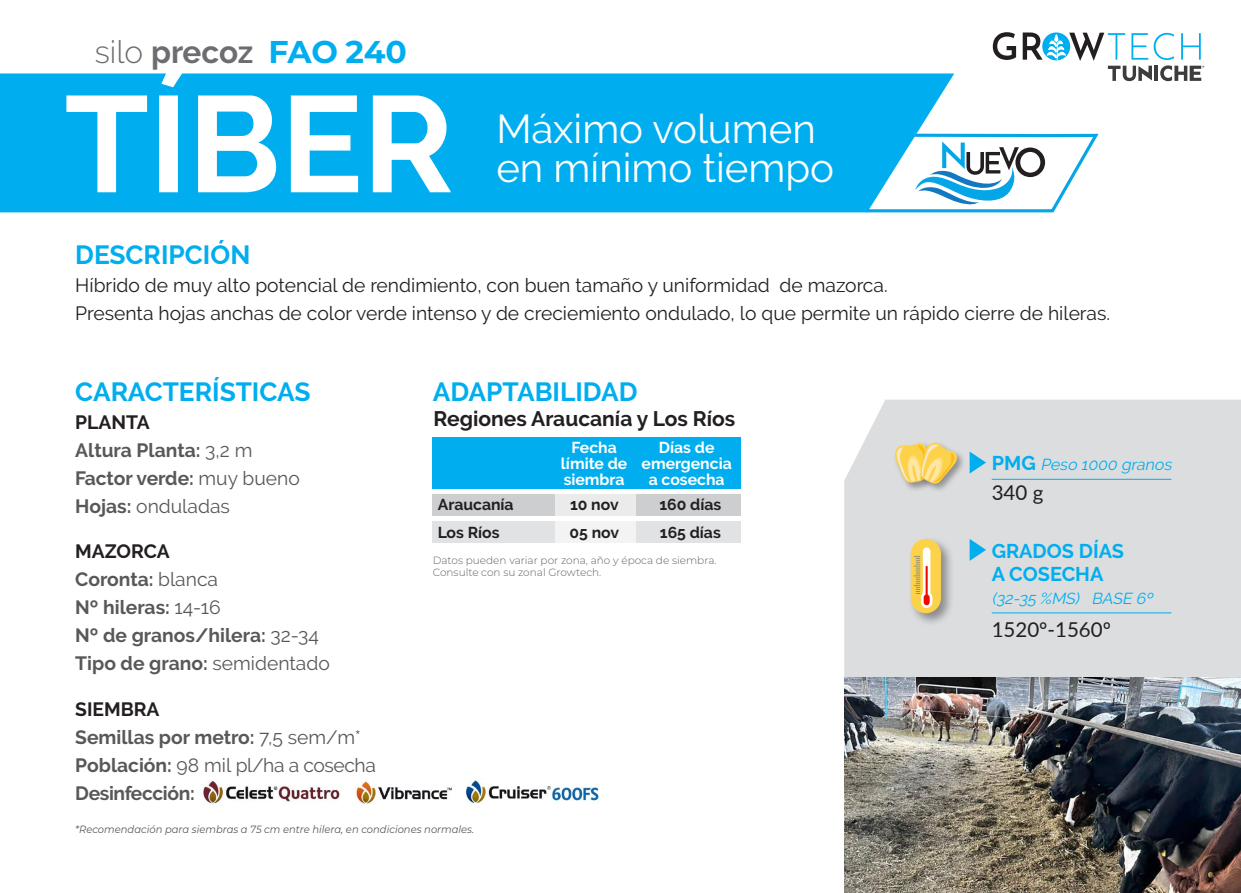
<style>
.page{position:relative;width:1241px;height:893px;background:#fff}
.page>*{position:absolute;margin:0;border:0;box-sizing:border-box;transform-origin:0 0}
.t1{font:700 136.33px "Raleway";color:#fff}
.t2{font:40.25px/38.5px "Raleway";color:#fff}
.t3{font:700 31.5px "Raleway";letter-spacing:-.005em;color:#6c6d70}
.t4{font:700 26.25px "Raleway";color:#00aeef}
.t5{font:700 21px "Raleway";color:#231f20}
.t6{font:20.47px "Lato";color:#231f20}
.t7{font:700 19.95px/23.8px "Raleway";color:#00aeef}
.t8{font:700 19.25px/28px "Raleway";color:#57585a}
.t9{font:19.25px/28px "Raleway";color:#231f20}
.t10{font:italic 15.92px "Raleway";color:#00aeef}
.t11{font:700 15.75px/15.8px "Raleway";color:#fff;text-align:center}
.t12{font:700 15.75px/28px "Raleway";color:#231f20}
.t13{font:300 10.5px/11.5px "Montserrat";color:#616164}
.t14{font:italic 10.5px "Montserrat";color:#57585a;scale:.95 1}
.s1{font-weight:300}
.s2{font-family:"Montserrat";color:#00aeef}
.s3{color:#231f20}
.s4{font-weight:400}
.s5{font-weight:700;font-style:normal;font-size:19.95px}
</style>
<div class="page">
<svg style="left:840px;top:133px;width:259px;height:80px"></svg>
<img style="left:356px;top:781px;width:96px;height:22px">
<img style="left:466px;top:780px;width:133px;height:24px">
<hr style="left:563px;top:802px;width:28px;height:4px;background:#fff">
<img style="left:203px;top:781px;width:137px;height:23px">
<div style="left:0;top:73px;width:954px;height:139px;background:#00aeef"></div>
<svg style="left:992px;top:32px;width:212px;height:49px"></svg>
<div style="left:433px;top:437px;width:307px;height:52px;background:#00aeef"></div>
<div style="left:433px;top:494px;width:307px;height:22px;background:#cdced0"></div>
<div style="left:433px;top:521px;width:307px;height:22px;background:#e1e2e4"></div>
<div style="left:554px;top:492px;width:81px;height:51px;background:#f3f3f4"></div>
<div style="left:844px;top:400px;width:396px;height:277px;background:#dcdddf"></div>
<svg style="left:969px;top:539px;width:16px;height:22px"></svg>
<svg style="left:969px;top:452px;width:16px;height:22px"></svg>
<hr style="left:991px;top:479px;width:180px;height:1px;background:#00aeef">
<hr style="left:991px;top:613px;width:180px;height:1px;background:#00aeef">
<div style="left:892px;top:441px;width:44px;height:51px;background:#231f20;opacity:.41"></div>
<div style="left:918px;top:441px;width:48px;height:52px;background:#231f20;opacity:.41"></div>
<svg style="left:891px;top:441px;width:69px;height:45px;background:#e8d18d"></svg>
<div style="left:907px;top:536px;width:47px;height:91px;background:#231f20;opacity:.44"></div>
<div style="left:910px;top:539px;width:30px;height:74px;background:#fdd24b;border-radius:15px"></div>
<svg style="left:913px;top:547px;width:19px;height:61px"></svg>
<div style="left:923px;top:594px;width:6px;height:11px;background:#f00a00;border-radius:3px"></div>
<hr style="left:925px;top:566px;width:2px;height:32px;background:#f00a00">
<img style="left:844px;top:677px;width:396px;height:216px">
<h3 class="t3" style="left:95px;top:34px;width:314px"><span class="s1">silo</span> precoz <span class="s2">FAO 240</span></h3>
<h1 class="t1" style="left:64px;top:66px;width:390px">TÍBER</h1>
<h2 class="t2" style="left:496px;top:110px;width:339px">Máximo volumen en mínimo tiempo</h2>
<h3 class="t4" style="left:75px;top:239px;width:176px">DESCRIPCIÓN</h3>
<p class="t9" style="left:75px;top:271px;width:1036px">Híbrido de muy alto potencial de rendimiento, con buen tamaño y uniformidad de mazorca.<br>Presenta hojas anchas de color verde intenso y de creciemiento ondulado, lo que permite un rápido cierre de hileras.</p>
<h3 class="t4" style="left:75px;top:376px;width:237px">CARACTERÍSTICAS</h3>
<p class="t8" style="left:75px;top:408px;width:226px"><span class="s3">PLANTA<br></span>Altura Planta: <span class="s4">3,2 m<br></span>Factor verde: <span class="s4">muy bueno<br></span>Hojas: <span class="s4">onduladas</span></p>
<p class="t8" style="left:75px;top:538px;width:256px"><span class="s3">MAZORCA<br></span>Coronta: <span class="s4">blanca<br></span>Nº hileras: <span class="s4">14-16<br></span>Nº de granos/hilera: <span class="s4">32-34<br></span>Tipo de grano: <span class="s4">semidentado</span></p>
<p class="t8" style="left:75px;top:695px;width:302px"><span class="s3">SIEMBRA<br></span>Semillas por metro: <span class="s4">7,5 sem/m*<br></span>Población: <span class="s4">98 mil pl/ha a cosecha<br></span>Desinfección:</p>
<h3 class="t4" style="left:433px;top:376px;width:206px">ADAPTABILIDAD</h3>
<p class="t5" style="left:433px;top:407px;width:303px">Regiones Araucanía y Los Ríos</p>
<p class="t11" style="left:561px;top:440px;width:68px">Fecha límite de siembra</p>
<p class="t11" style="left:641px;top:440px;width:92px">Días de emergencia a cosecha</p>
<p class="t12" style="left:437px;top:490px;width:77px">Araucanía<br>Los Ríos</p>
<p class="t12" style="left:569px;top:490px;width:51px">10 nov<br>05 nov</p>
<p class="t12" style="left:659px;top:490px;width:63px">160 días<br>165 días</p>
<p class="t13" style="left:433px;top:554px;width:285px">Datos pueden variar por zona, año y época de siembra.<br>Consulte con su zonal Growtech.</p>
<p class="t14" style="left:75px;top:822px;width:421px">*Recomendación para siembras a 75 cm entre hilera, en condiciones normales.</p>
<p class="t10" style="left:991px;top:455px;width:185px"><span class="s5">P M G</span> Peso 1000 granos</p>
<p class="t6" style="left:991px;top:478px;width:53px">340 g</p>
<p class="t7" style="left:991px;top:539px;width:134px">GRADOS DÍAS<br>A COSECHA</p>
<p class="t10" style="left:991px;top:589px;width:166px">(32-35 %MS) BASE 6º</p>
<p class="t6" style="left:991px;top:615px;width:121px">1520º-1560º</p>
</div>
